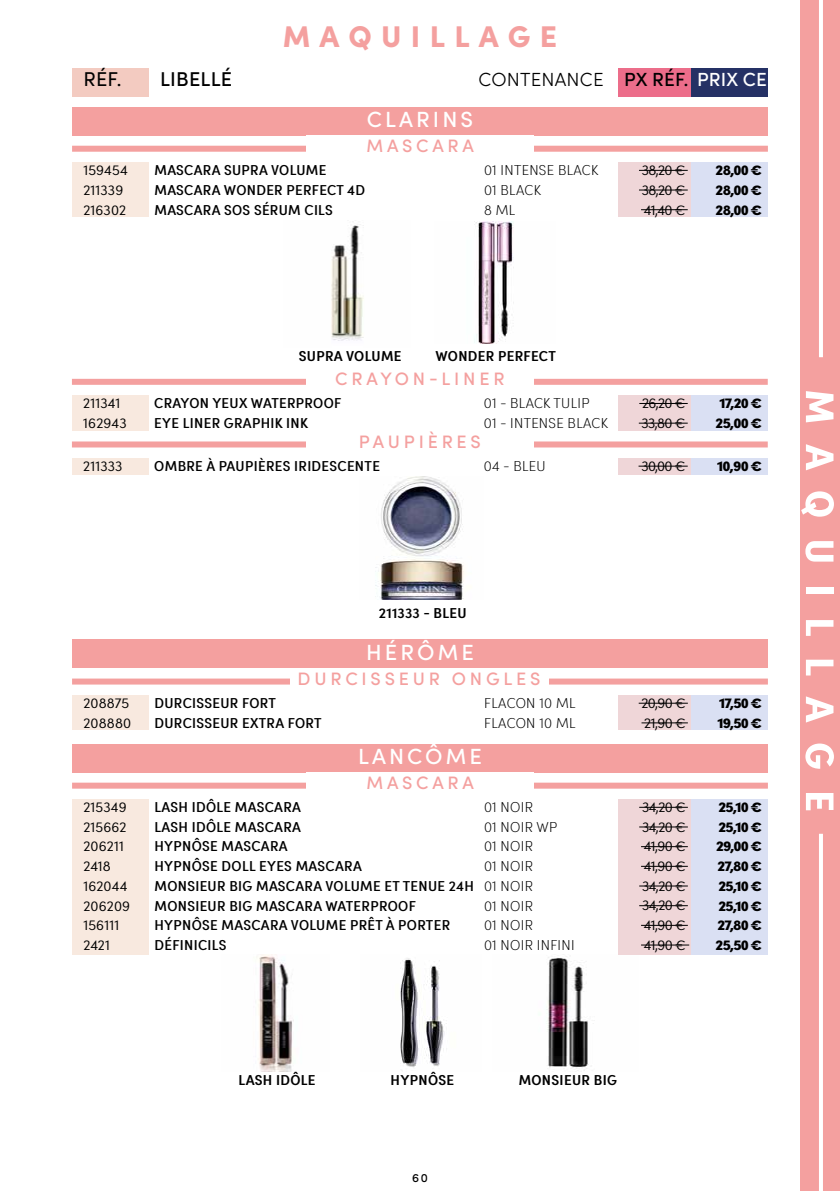
<style>
.page{position:relative;width:840px;height:1191px;background:#fff}
.page>*{position:absolute;margin:0;border:0;box-sizing:border-box;transform-origin:0 0}
.t1{font:700 40px "Sofia Pro Condensed";letter-spacing:.41em;color:#fff;scale:1.25 1}
.t2{font:900 30px "Sofia Pro";letter-spacing:.31em;color:#f4a09f}
.t3{font:500 22px "Sofia Pro";letter-spacing:.14em;color:#fff}
.t4{font:500 20px "Sofia Pro";letter-spacing:.01em;color:#000}
.t5{font:20px "Sofia Pro";color:#000}
.t6{font:500 19px "Sofia Pro";letter-spacing:.01em;color:#000}
.t7{font:300 19px "Sofia Pro";letter-spacing:.01em;color:#000}
.t8{font:500 18px "Sofia Pro";letter-spacing:.21em;color:#f4a09f}
.t9{font:14.4px/19.6px "Sofia Pro Condensed";letter-spacing:.02em;color:#000;scale:1.25 1}
.t10{font:300 14.4px/19.6px "Sofia Pro Condensed";letter-spacing:.01em;color:#000;scale:1.25 1}
.t11{font:200 14.4px/19.6px "Sofia Pro Condensed";letter-spacing:.02em;color:#000;scale:1.25 1}
.t12{font:900 14.4px/19.6px "Sofia Pro Condensed";letter-spacing:-.04em;color:#000;text-align:justify;scale:1.25 1}
.t13{font:500 14.4px "Sofia Pro Condensed";letter-spacing:.02em;color:#000;scale:1.25 1}
.t14{font:500 12px "Sofia Pro";color:#000}
.s1{color:#fff}
</style>
<div class="page">
<div style="left:72px;top:68px;width:77px;height:28px;background:#f3cbc1"></div>
<div style="left:691px;top:68px;width:76px;height:28px;background:#253165"></div>
<div style="left:72px;top:107px;width:695px;height:28px;background:#f4a09f"></div>
<div style="left:72px;top:146px;width:695px;height:6px;background:#f4a09f"></div>
<div style="left:306px;top:135px;width:227px;height:18px;background:#fff"></div>
<div style="left:72px;top:162px;width:77px;height:55px;background:#f8e9df"></div>
<div style="left:691px;top:162px;width:76px;height:55px;background:#dae0f3"></div>
<img style="left:331px;top:221px;width:33px;height:120px">
<img style="left:474px;top:222px;width:40px;height:121px">
<div style="left:72px;top:379px;width:695px;height:6px;background:#f4a09f"></div>
<div style="left:306px;top:368px;width:227px;height:18px;background:#fff"></div>
<div style="left:72px;top:395px;width:76px;height:36px;background:#f8e9df"></div>
<div style="left:690px;top:395px;width:77px;height:36px;background:#dae0f3"></div>
<div style="left:72px;top:441px;width:695px;height:6px;background:#f4a09f"></div>
<div style="left:306px;top:431px;width:227px;height:18px;background:#fff"></div>
<div style="left:72px;top:458px;width:76px;height:16px;background:#f8e9df"></div>
<div style="left:690px;top:458px;width:77px;height:16px;background:#dae0f3"></div>
<img style="left:375px;top:476px;width:89px;height:124px">
<div style="left:618px;top:68px;width:72px;height:28px;background:#ec6d8a"></div>
<div style="left:618px;top:162px;width:72px;height:55px;background:#efd6d8"></div>
<hr style="left:638px;top:170px;width:49px;height:1px;background:#000">
<hr style="left:638px;top:190px;width:49px;height:1px;background:#000">
<hr style="left:640px;top:209px;width:47px;height:1px;background:#000">
<div style="left:618px;top:395px;width:72px;height:36px;background:#efd6d8"></div>
<hr style="left:639px;top:403px;width:48px;height:1px;background:#000">
<hr style="left:638px;top:423px;width:49px;height:1px;background:#000">
<div style="left:72px;top:639px;width:695px;height:29px;background:#f4a09f"></div>
<div style="left:72px;top:678px;width:695px;height:6px;background:#f4a09f"></div>
<div style="left:289px;top:668px;width:259px;height:18px;background:#fff"></div>
<div style="left:72px;top:695px;width:77px;height:34px;background:#f8e9df"></div>
<div style="left:691px;top:695px;width:76px;height:34px;background:#dae0f3"></div>
<div style="left:72px;top:744px;width:695px;height:28px;background:#f4a09f"></div>
<div style="left:72px;top:782px;width:695px;height:6px;background:#f4a09f"></div>
<div style="left:306px;top:772px;width:227px;height:18px;background:#fff"></div>
<div style="left:72px;top:799px;width:77px;height:155px;background:#f8e9df"></div>
<div style="left:691px;top:799px;width:76px;height:155px;background:#dae0f3"></div>
<img style="left:258px;top:954px;width:36px;height:117px">
<img style="left:400px;top:958px;width:47px;height:110px">
<img style="left:546px;top:954px;width:91px;height:117px">
<div style="left:618px;top:799px;width:73px;height:155px;background:#efd6d8"></div>
<hr style="left:639px;top:807px;width:48px;height:1px;background:#000">
<hr style="left:639px;top:826px;width:48px;height:1px;background:#000">
<hr style="left:640px;top:846px;width:47px;height:1px;background:#000">
<hr style="left:640px;top:866px;width:47px;height:1px;background:#000">
<hr style="left:639px;top:885px;width:48px;height:1px;background:#000">
<hr style="left:639px;top:905px;width:48px;height:1px;background:#000">
<hr style="left:640px;top:925px;width:47px;height:1px;background:#000">
<hr style="left:640px;top:944px;width:48px;height:1px;background:#000">
<div style="left:799px;top:0;width:40px;height:1190px;background:#f4a09f"></div>
<svg style="left:819px;top:0;width:3px;height:357px"></svg>
<svg style="left:818px;top:833px;width:4px;height:358px"></svg>
<div style="left:618px;top:458px;width:72px;height:16px;background:#efd6d8"></div>
<hr style="left:638px;top:466px;width:49px;height:1px;background:#000">
<div style="left:618px;top:695px;width:73px;height:34px;background:#efd6d8"></div>
<hr style="left:638px;top:703px;width:49px;height:1px;background:#000">
<hr style="left:641px;top:722px;width:46px;height:1px;background:#000">
<h2 class="t2" style="left:282px;top:13px;width:276px">MAQUILLAGE</h2>
<h3 class="t5" style="left:83px;top:65px;width:40px">RÉF.</h3>
<h3 class="t4" style="left:160px;top:65px;width:73px">LIBELLÉ</h3>
<h3 class="t7" style="left:478px;top:65px;width:126px">CONTENANCE</h3>
<h3 class="t6" style="left:624px;top:65px;width:144px">PX RÉF. <span class="s1">PRIX CE</span></h3>
<h3 class="t3" style="left:366px;top:103px;width:108px">CLARINS</h3>
<p class="t8" style="left:366px;top:133px;width:109px">MASCARA</p>
<p class="t10" style="left:83px;top:159px;width:37px">159454<br>211339<br>216302</p>
<p class="t9" style="left:154px;top:159px;width:170px">MASCARA SUPRA VOLUME<br>MASCARA WONDER PERFECT 4D<br>MASCARA SOS SÉRUM CILS</p>
<p class="t11" style="left:484px;top:159px;width:93px">01 INTENSE BLACK<br>01 BLACK<br>8 ML</p>
<p class="t12" style="left:715px;top:159px;width:39px">28,00 € 28,00 € 28,00 €</p>
<p class="t10" style="left:641px;top:159px;width:36px;text-align:justify">38,20 € 38,20 € 41,40 €</p>
<p class="t13" style="left:298px;top:345px;width:84px">SUPRA VOLUME</p>
<p class="t13" style="left:435px;top:345px;width:98px">WONDER PERFECT</p>
<p class="t8" style="left:335px;top:366px;width:171px">CRAYON-LINER</p>
<p class="t10" style="left:83px;top:392px;width:36px">211341<br>162943</p>
<p class="t9" style="left:154px;top:392px;width:151px">CRAYON YEUX WATERPROOF<br>EYE LINER GRAPHIK INK</p>
<p class="t11" style="left:483px;top:392px;width:101px">01 - BLACK TULIP<br>01 - INTENSE BLACK</p>
<p class="t12" style="left:715px;top:392px;width:39px">17,20 €<br>25,00 €</p>
<p class="t8" style="left:358px;top:428px;width:124px">PAUPIÈRES</p>
<p class="t10" style="left:83px;top:455px;width:33px">211333</p>
<p class="t9" style="left:154px;top:455px;width:182px">OMBRE À PAUPIÈRES IRIDESCENTE</p>
<p class="t11" style="left:483px;top:455px;width:51px">04 - BLEU</p>
<p class="t12" style="left:716px;top:455px;width:37px">10,90 €</p>
<p class="t10" style="left:641px;top:392px;width:37px">26,20 €<br>33,80 €</p>
<p class="t10" style="left:641px;top:455px;width:37px">30,00 €</p>
<p class="t13" style="left:379px;top:602px;width:71px">211333 - BLEU</p>
<h3 class="t3" style="left:366px;top:635px;width:109px">HÉRÔME</h3>
<p class="t8" style="left:297px;top:665px;width:244px">DURCISSEUR ONGLES</p>
<p class="t10" style="left:83px;top:692px;width:40px">208875<br>208880</p>
<p class="t9" style="left:154px;top:692px;width:135px">DURCISSEUR FORT<br>DURCISSEUR EXTRA FORT</p>
<p class="t11" style="left:484px;top:692px;width:75px">FLACON 10 ML<br>FLACON 10 ML</p>
<p class="t12" style="left:717px;top:692px;width:37px">17,50 €<br>19,50 €</p>
<h3 class="t3" style="left:358px;top:739px;width:125px">LANCÔME</h3>
<p class="t8" style="left:366px;top:769px;width:109px">MASCARA</p>
<p class="t10" style="left:83px;top:796px;width:39px">215349<br>215662<br>206211<br>2418<br>162044<br>206209<br>156111<br>2421</p>
<p class="t9" style="left:154px;top:796px;width:257px">LASH IDÔLE MASCARA<br>LASH IDÔLE MASCARA<br>HYPNÔSE MASCARA<br>HYPNÔSE DOLL EYES MASCARA<br>MONSIEUR BIG MASCARA VOLUME ET TENUE 24H<br>MONSIEUR BIG MASCARA WATERPROOF<br>HYPNÔSE MASCARA VOLUME PRÊT À PORTER<br>DÉFINICILS</p>
<p class="t11" style="left:484px;top:796px;width:74px">01 NOIR<br>01 NOIR WP<br>01 NOIR<br>01 NOIR<br>01 NOIR<br>01 NOIR<br>01 NOIR<br>01 NOIR INFINI</p>
<p class="t12" style="left:715px;top:796px;width:39px">25,10 € 25,10 € 29,00 € 27,80 € 25,10 € 25,10 € 27,80 € 25,50 €</p>
<p class="t10" style="left:641px;top:692px;width:37px">20,90 €<br>21,90 €</p>
<p class="t10" style="left:641px;top:796px;width:36px;text-align:justify">34,20 € 34,20 € 41,90 € 41,90 € 34,20 € 34,20 € 41,90 € 41,90 €</p>
<h1 class="t1" style="left:850px;top:390px;width:339px;rotate:90deg">MAQUILLAGE</h1>
<p class="t13" style="left:238px;top:1069px;width:63px">LASH IDÔLE</p>
<p class="t13" style="left:390px;top:1069px;width:52px">HYPNÔSE</p>
<p class="t13" style="left:518px;top:1069px;width:80px">MONSIEUR BIG</p>
<p class="t14" style="left:412px;top:1168px;width:17px">60</p>
</div>
